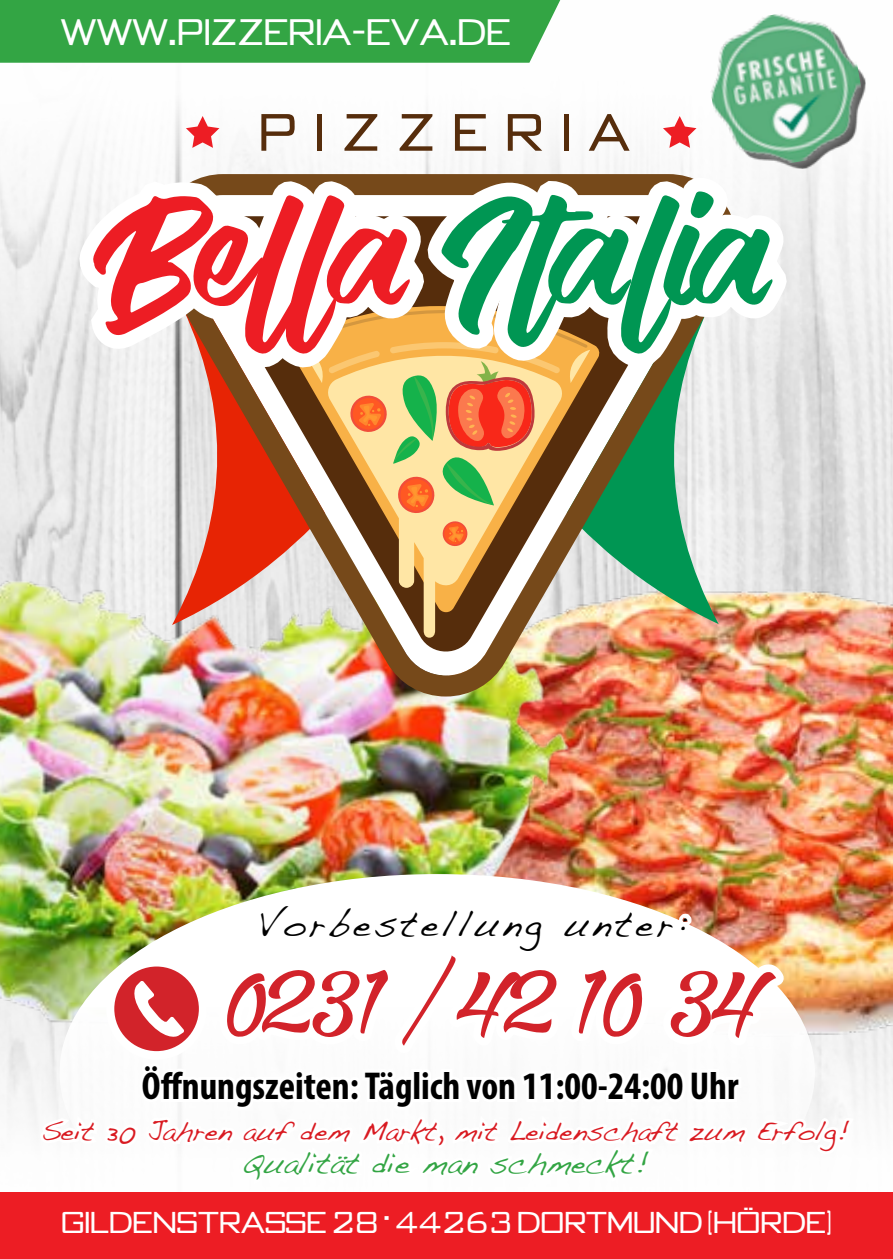
<style>
.page{position:relative;width:893px;height:1259px;background:#fff}
.page>*{position:absolute;margin:0;border:0;box-sizing:border-box;transform-origin:0 0}
.t1{font:123.6px "Vendetta";color:#009653}
.t2{font:84px "Alisandra Demo";color:#d2232a}
.t3{font:52.2px "Bank Gothic";letter-spacing:.335em;color:#562d0c}
.t4{font:700 condensed 39px "Myriad Pro";color:#000}
.t5{font:36.6px "Bank Gothic";color:#fff}
.t6{font:36.3px "Handwriting Dakota";letter-spacing:.1em;color:#000}
.t7{font:30px "Bank Gothic";color:#fff}
.t8{font:30px "Handwriting Dakota";color:#33a544}
.t9{font:27px "Handwriting Dakota";color:#d91a21}
.s1{color:#ed1d24}
</style>
<div class="page">
<img style="left:632px;top:549px;width:261px;height:523px">
<img style="left:0;top:548px;width:632px;height:547px">
<img style="left:60px;top:874px;width:755px;height:16px">
<div style="left:0;top:1192px;width:893px;height:67px;background:#ed1d24"></div>
<img style="left:37px;top:890px;width:821px;height:239px">
<img style="left:152px;top:548px;width:477px;height:148px">
<img style="left:192px;top:548px;width:437px;height:108px">
<svg style="left:288px;top:548px;width:313px;height:65px;background:#e2e1df"></svg>
<svg style="left:326px;top:548px;width:77px;height:89px"></svg>
<img style="left:403px;top:548px;width:166px;height:581px">
<img style="left:629px;top:548px;width:124px;height:166px">
<svg style="left:0;top:0;width:893px;height:548px"></svg>
<img style="left:699px;top:2px;width:173px;height:173px">
<h3 class="t5" style="left:61px;top:9px;width:452px">WWW.PIZZERIA-EVA.DE</h3>
<h3 class="t3" style="left:259px;top:99px;width:373px">PIZZERIA</h3>
<h1 class="t1" style="left:113px;top:191px;width:652px"><span class="s1">Bella</span> Italia</h1>
<h3 class="t6" style="left:258px;top:902px;width:430px">Vorbestellung unter:</h3>
<h2 class="t2" style="left:228px;top:951px;width:535px">0231 / 42 10 34</h2>
<h3 class="t4" style="left:142px;top:1061px;width:598px">Öffnungszeiten: Täglich von 11:00-24:00 Uhr</h3>
<p class="t9" style="left:41px;top:1115px;width:809px">Seit 30 Jahren auf dem Markt, mit Leidenschaft zum Erfolg!</p>
<p class="t8" style="left:242px;top:1145px;width:409px">Qualität die man schmeckt!</p>
<p class="t7" style="left:61px;top:1203px;width:772px">GILDENSTRAßE 28 • 44263 DORTMUND (HÖRDE)</p>
</div>
